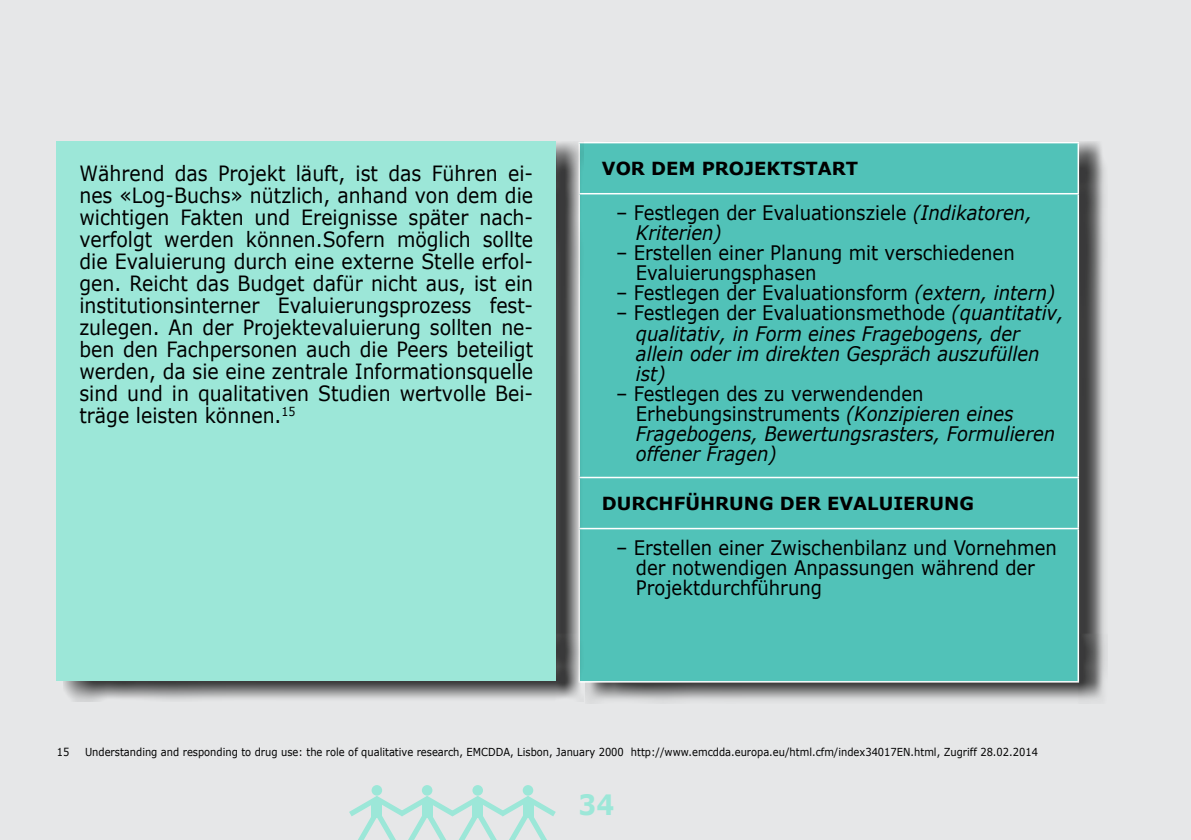
<style>
.page{position:relative;width:1191px;height:840px;background:#fff}
.page>*{position:absolute;margin:0;border:0;box-sizing:border-box;transform-origin:0 0}
.t1{font:700 28px "Verdana";color:#9ce7d8;scale:.9 1}
.t2{font:21px/22px "Verdana";color:#000;text-align:justify;scale:.9 1}
.t3{font:20px/20px "Verdana";color:#000;scale:.9 1}
.t4{font:italic 20px/20px "Verdana";color:#000;scale:.9 1}
.t5{font:700 18px "Verdana";color:#000}
.t6{font:11px "Verdana";color:#000;scale:.9 1}
.s1{font-style:italic}
.s2{font-style:normal}
</style>
<div class="page">
<div style="left:0;top:0;width:1191px;height:839px;background:#e6e7e8"></div>
<div style="left:371px;top:784px;width:11px;height:11px;background:#9ce7d8;border-radius:50%"></div>
<div style="left:422px;top:784px;width:10px;height:11px;background:#9ce7d8;border-radius:50%"></div>
<div style="left:472px;top:784px;width:11px;height:11px;background:#9ce7d8;border-radius:50%"></div>
<svg style="left:349px;top:795px;width:207px;height:44px"></svg>
<div style="left:523px;top:784px;width:10px;height:11px;background:#9ce7d8;border-radius:50%"></div>
<div style="left:585px;top:141px;width:522px;height:562px;background:#000;opacity:.75"></div>
<div style="left:583px;top:143px;width:494px;height:537px;background:#51c2b8"></div>
<hr style="left:578px;top:142px;width:501px;height:1px;background:#fff">
<hr style="left:1077px;top:143px;width:2px;height:50px;background:#fff">
<hr style="left:578px;top:193px;width:501px;height:1px;background:#fff">
<hr style="left:1077px;top:194px;width:2px;height:282px;background:#fff">
<hr style="left:578px;top:476px;width:501px;height:2px;background:#fff">
<hr style="left:1077px;top:478px;width:2px;height:49px;background:#fff">
<hr style="left:578px;top:527px;width:501px;height:2px;background:#fff">
<hr style="left:1077px;top:529px;width:2px;height:151px;background:#fff">
<hr style="left:578px;top:680px;width:501px;height:2px;background:#fff">
<div style="left:63px;top:141px;width:520px;height:560px;background:#000;opacity:.75"></div>
<div style="left:57px;top:142px;width:499px;height:538px;background:#9ce7d8"></div>
<p class="t2" style="left:79px;top:162px;width:506px">Während das Projekt läuft, ist das Führen ei&shy;nes «Log-Buchs» nützlich, anhand von dem die wichtigen Fakten und Ereignisse später nach&shy;verfolgt werden können.Sofern möglich sollte die Evaluierung durch eine externe Stelle erfol&shy;gen. Reicht das Budget dafür nicht aus, ist ein institutionsinterner Evaluierungsprozess fest&shy;zulegen. An der Projektevaluierung sollten ne&shy;ben den Fachpersonen auch die Peers beteiligt werden, da sie eine zentrale Informationsquelle sind und in qualitativen Studien wertvolle Bei&shy;träge leisten können.<sup>15</sup></p>
<p class="t5" style="left:602px;top:156px;width:258px">VOR DEM PROJEKTSTART</p>
<p class="t3" style="left:636px;top:203px;width:441px;text-indent:-20px">– Festlegen der Evaluationsziele <span class="s1">(Indikatoren,<br>Kriterien)</span></p>
<p class="t3" style="left:636px;top:243px;width:422px;text-indent:-20px">– Erstellen einer Planung mit verschiedenen<br>Evaluierungsphasen</p>
<p class="t3" style="left:616px;top:283px;width:489px">– Festlegen der Evaluationsform <span class="s1">(extern, intern)</span></p>
<p class="t4" style="left:636px;top:303px;width:477px;text-indent:-20px"><span class="s2">– Festlegen der Evaluationsmethode</span> (quantitativ, qualitativ, in Form eines Fragebogens, der allein oder im direkten Gespräch auszufüllen ist)</p>
<p class="t4" style="left:636px;top:383px;width:467px;text-indent:-20px"><span class="s2">– Festlegen des zu verwendenden Erhebungsinstruments</span> (Konzipieren eines Fragebogens, Bewertungsrasters, Formulieren offener Fragen)</p>
<p class="t5" style="left:602px;top:490px;width:239px">DURCH FÜH RUNG DER EVAL</p>
<p class="t5" style="left:878px;top:490px;width:97px">UIERUNG</p>
<p class="t3" style="left:636px;top:537px;width:469px;text-indent:-20px">– Erstellen einer Zwischenbilanz und Vornehmen der notwendigen Anpassungen während der<br>Projektdurchführung</p>
<p class="t6" style="left:57px;top:744px;width:15px">15</p>
<p class="t6" style="left:85px;top:744px;width:1060px">Understanding and responding to drug use: the role of qualitative research, EMCDDA, Lisbon, January 2000 http://www.emcdda.europa.eu/html.cfm/index34017EN.html, Zugriff 28.02.2014</p>
<h1 class="t1" style="left:578px;top:784px;width:41px">34</h1>
</div>
